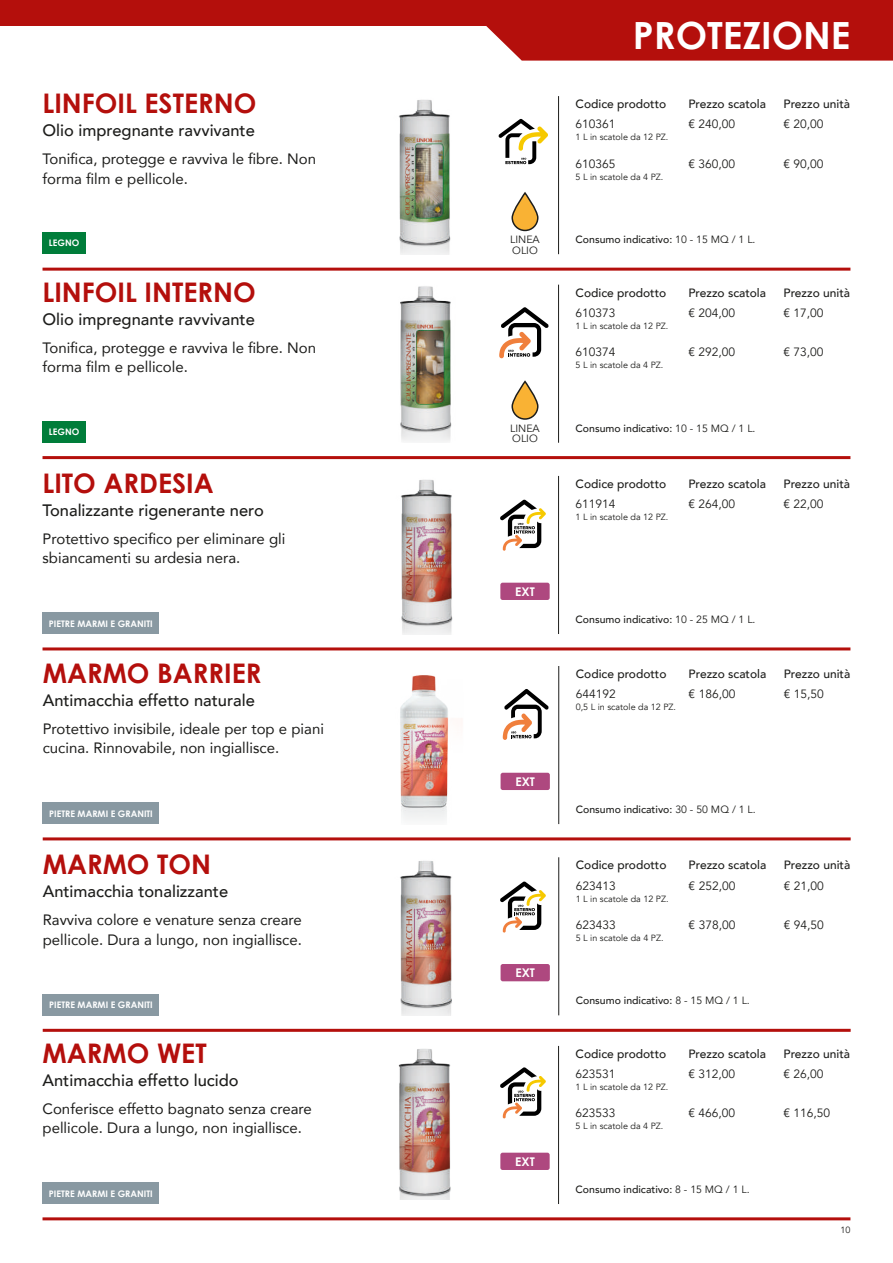
<style>
.page{position:relative;width:893px;height:1263px;background:#fff}
.page>*{position:absolute;margin:0;border:0;box-sizing:border-box;transform-origin:0 0}
.t1{font:700 37.5px "Century Gothic";color:#fff}
.t2{font:700 27px "Century Gothic";color:#b40f0c}
.t3{font:500 16.5px "Avenir";color:#1d1d1b}
.t4{font:15px/19.5px "Avenir";color:#1d1d1b}
.t5{font:500 12px "Avenir";color:#1d1d1b}
.t6{font:12px "Avenir";color:#1d1d1b}
.t7{font:700 12px "Century Gothic";color:#fff}
.t8{font:500 10.5px "Avenir";color:#1d1d1b}
.t9{font:10.5px/10.5px "Avenir";color:#1d1d1b}
.t10{font:9px "Avenir";color:#1d1d1b}
.t11{font:700 9px "Century Gothic";color:#fff}
.s1{font-weight:400}
</style>
<div class="page">
<svg style="left:486px;top:26px;width:407px;height:35px"></svg>
<div style="left:0;top:0;width:893px;height:26px;background:#b40f0c"></div>
<hr style="left:43px;top:456px;width:807px;height:3px;background:#b40f0c">
<img style="left:400px;top:286px;width:52px;height:156px">
<svg style="left:512px;top:382px;width:26px;height:37px"></svg>
<div style="left:511px;top:381px;width:27px;height:39px;border:2px solid #1d1d1b;border-radius:13px"></div>
<hr style="left:558px;top:285px;width:1px;height:158px;background:#1d1d1b">
<hr style="left:43px;top:268px;width:807px;height:3px;background:#b40f0c">
<img style="left:399px;top:99px;width:52px;height:155px">
<svg style="left:512px;top:193px;width:26px;height:37px"></svg>
<div style="left:511px;top:192px;width:27px;height:39px;border:2px solid #1d1d1b;border-radius:13px"></div>
<hr style="left:558px;top:96px;width:1px;height:158px;background:#1d1d1b">
<svg style="left:498px;top:119px;width:50px;height:45px"></svg>
<hr style="left:43px;top:647px;width:807px;height:3px;background:#b40f0c">
<img style="left:401px;top:479px;width:52px;height:155px">
<hr style="left:558px;top:476px;width:1px;height:158px;background:#1d1d1b">
<div style="left:500px;top:583px;width:50px;height:17px;background:#ae487f;border-radius:2px"></div>
<hr style="left:43px;top:837px;width:808px;height:3px;background:#b40f0c">
<img style="left:400px;top:691px;width:49px;height:129px">
<hr style="left:558px;top:666px;width:1px;height:158px;background:#1d1d1b">
<div style="left:501px;top:773px;width:49px;height:17px;background:#ae487f;border-radius:2px"></div>
<hr style="left:43px;top:1029px;width:808px;height:3px;background:#b40f0c">
<img style="left:400px;top:861px;width:52px;height:154px">
<hr style="left:558px;top:857px;width:1px;height:158px;background:#1d1d1b">
<div style="left:501px;top:964px;width:49px;height:17px;background:#ae487f;border-radius:2px"></div>
<hr style="left:43px;top:1217px;width:807px;height:3px;background:#b40f0c">
<img style="left:398px;top:1049px;width:53px;height:151px">
<hr style="left:558px;top:1046px;width:1px;height:158px;background:#1d1d1b">
<div style="left:500px;top:1153px;width:50px;height:17px;background:#ae487f;border-radius:2px"></div>
<div style="left:43px;top:233px;width:43px;height:21px;background:#007d3a"></div>
<div style="left:43px;top:421px;width:43px;height:22px;background:#007d3a"></div>
<div style="left:43px;top:612px;width:116px;height:22px;background:#8999a2"></div>
<div style="left:43px;top:802px;width:116px;height:22px;background:#8999a2"></div>
<div style="left:43px;top:994px;width:116px;height:21px;background:#8999a2"></div>
<div style="left:43px;top:1182px;width:116px;height:22px;background:#8999a2"></div>
<svg style="left:503px;top:689px;width:46px;height:51px"></svg>
<svg style="left:500px;top:1067px;width:46px;height:51px"></svg>
<svg style="left:500px;top:881px;width:46px;height:52px"></svg>
<svg style="left:500px;top:499px;width:46px;height:52px"></svg>
<svg style="left:499px;top:307px;width:50px;height:51px"></svg>
<img style="left:412px;top:675px;width:24px;height:16px">
<h2 class="t2" style="left:43px;top:83px;width:215px">LINFOIL ESTERNO</h2>
<p class="t3" style="left:43px;top:116px;width:214px">Olio impregnante ravvivante</p>
<p class="t4" style="left:43px;top:149px;width:275px">Tonifica, protegge e ravviva le fibre. Non forma film e pellicole.</p>
<p class="t11" style="left:49px;top:236px;width:32px">LEGNO</p>
<h2 class="t2" style="left:43px;top:271px;width:215px">LINFOIL INTERNO</h2>
<p class="t3" style="left:43px;top:305px;width:214px">Olio impregnante ravvivante</p>
<p class="t4" style="left:43px;top:337px;width:275px">Tonifica, protegge e ravviva le fibre. Non forma film e pellicole.</p>
<p class="t11" style="left:49px;top:425px;width:32px">LEGNO</p>
<h2 class="t2" style="left:43px;top:462px;width:173px">LITO ARDESIA</h2>
<p class="t3" style="left:43px;top:496px;width:223px">Tonalizzante rigenerante nero</p>
<p class="t4" style="left:43px;top:528px;width:244px">Protettivo specifico per eliminare gli sbiancamenti su ardesia nera.</p>
<p class="t11" style="left:49px;top:616px;width:105px">PIETRE MARMI E GRANITI</p>
<h2 class="t2" style="left:43px;top:652px;width:220px">MARMO BARRIER</h2>
<p class="t3" style="left:43px;top:686px;width:214px">Antimacchia effetto naturale</p>
<p class="t4" style="left:43px;top:718px;width:283px">Protettivo invisibile, ideale per top e piani cucina. Rinnovabile, non ingiallisce.</p>
<p class="t11" style="left:49px;top:806px;width:105px">PIETRE MARMI E GRANITI</p>
<h2 class="t2" style="left:43px;top:844px;width:170px">MARMO TON</h2>
<p class="t3" style="left:43px;top:877px;width:187px">Antimacchia tonalizzante</p>
<p class="t4" style="left:43px;top:910px;width:261px">Ravviva colore e venature senza creare pellicole. Dura a lungo, non ingiallisce.</p>
<p class="t11" style="left:49px;top:998px;width:105px">PIETRE MARMI E GRANITI</p>
<h2 class="t2" style="left:43px;top:1032px;width:166px">MARMO WET</h2>
<p class="t3" style="left:43px;top:1066px;width:198px">Antimacchia effetto lucido</p>
<p class="t4" style="left:43px;top:1098px;width:271px">Conferisce effetto bagnato senza creare pellicole. Dura a lungo, non ingiallisce.</p>
<p class="t11" style="left:49px;top:1186px;width:105px">PIETRE MARMI E GRANITI</p>
<p class="t9" style="left:510px;top:235px;width:31px">LINEA<br>OLIO</p>
<p class="t9" style="left:510px;top:423px;width:31px">LINEA<br>OLIO</p>
<p class="t7" style="left:515px;top:582px;width:21px">EXT</p>
<p class="t7" style="left:515px;top:772px;width:21px">EXT</p>
<p class="t7" style="left:515px;top:964px;width:21px">EXT</p>
<p class="t7" style="left:515px;top:1152px;width:21px">EXT</p>
<h1 class="t1" style="left:633px;top:7px;width:219px">PROTEZIONE</h1>
<p class="t5" style="left:576px;top:94px;width:92px">Codice prodotto</p>
<p class="t6" style="left:576px;top:117px;width:42px">610361</p>
<p class="t10" style="left:576px;top:132px;width:94px">1 L in scatole da 12 PZ.</p>
<p class="t5" style="left:688px;top:94px;width:79px">Prezzo scatola</p>
<p class="t5" style="left:783px;top:94px;width:68px">Prezzo unità</p>
<p class="t6" style="left:688px;top:117px;width:48px">€ 240,00</p>
<p class="t6" style="left:783px;top:117px;width:42px">€ 20,00</p>
<p class="t6" style="left:576px;top:156px;width:42px">610365</p>
<p class="t6" style="left:688px;top:156px;width:48px">€ 360,00</p>
<p class="t6" style="left:783px;top:156px;width:42px">€ 90,00</p>
<p class="t10" style="left:576px;top:171px;width:89px">5 L in scatole da 4 PZ.</p>
<p class="t8" style="left:576px;top:230px;width:181px">Consumo indicativo: <span class="s1">10 - 15 MQ / 1 L.</span></p>
<p class="t5" style="left:576px;top:282px;width:92px">Codice prodotto</p>
<p class="t6" style="left:576px;top:306px;width:42px">610373</p>
<p class="t10" style="left:576px;top:320px;width:94px">1 L in scatole da 12 PZ.</p>
<p class="t5" style="left:688px;top:282px;width:79px">Prezzo scatola</p>
<p class="t5" style="left:783px;top:282px;width:68px">Prezzo unità</p>
<p class="t6" style="left:688px;top:306px;width:48px">€ 204,00</p>
<p class="t6" style="left:783px;top:306px;width:42px">€ 17,00</p>
<p class="t6" style="left:576px;top:345px;width:42px">610374</p>
<p class="t6" style="left:688px;top:345px;width:48px">€ 292,00</p>
<p class="t6" style="left:783px;top:345px;width:42px">€ 73,00</p>
<p class="t10" style="left:576px;top:360px;width:89px">5 L in scatole da 4 PZ.</p>
<p class="t8" style="left:576px;top:419px;width:181px">Consumo indicativo: <span class="s1">10 - 15 MQ / 1 L.</span></p>
<p class="t5" style="left:576px;top:473px;width:92px">Codice prodotto</p>
<p class="t6" style="left:576px;top:497px;width:42px">611914</p>
<p class="t10" style="left:576px;top:512px;width:94px">1 L in scatole da 12 PZ.</p>
<p class="t5" style="left:688px;top:473px;width:79px">Prezzo scatola</p>
<p class="t5" style="left:783px;top:473px;width:68px">Prezzo unità</p>
<p class="t6" style="left:688px;top:497px;width:48px">€ 264,00</p>
<p class="t6" style="left:783px;top:497px;width:42px">€ 22,00</p>
<p class="t8" style="left:576px;top:610px;width:181px">Consumo indicativo: <span class="s1">10 - 25 MQ / 1 L.</span></p>
<p class="t5" style="left:576px;top:663px;width:92px">Codice prodotto</p>
<p class="t6" style="left:576px;top:687px;width:42px">644192</p>
<p class="t10" style="left:576px;top:702px;width:102px">0,5 L in scatole da 12 PZ.</p>
<p class="t5" style="left:689px;top:663px;width:79px">Prezzo scatola</p>
<p class="t5" style="left:784px;top:663px;width:68px">Prezzo unità</p>
<p class="t6" style="left:689px;top:687px;width:48px">€ 186,00</p>
<p class="t6" style="left:784px;top:687px;width:42px">€ 15,50</p>
<p class="t8" style="left:576px;top:800px;width:181px">Consumo indicativo: <span class="s1">30 - 50 MQ / 1 L.</span></p>
<p class="t5" style="left:576px;top:855px;width:92px">Codice prodotto</p>
<p class="t6" style="left:576px;top:878px;width:42px">623413</p>
<p class="t10" style="left:576px;top:893px;width:94px">1 L in scatole da 12 PZ.</p>
<p class="t5" style="left:689px;top:855px;width:79px">Prezzo scatola</p>
<p class="t5" style="left:784px;top:855px;width:68px">Prezzo unità</p>
<p class="t6" style="left:689px;top:878px;width:48px">€ 252,00</p>
<p class="t6" style="left:784px;top:878px;width:42px">€ 21,00</p>
<p class="t6" style="left:576px;top:917px;width:42px">623433</p>
<p class="t6" style="left:689px;top:917px;width:48px">€ 378,00</p>
<p class="t6" style="left:784px;top:917px;width:42px">€ 94,50</p>
<p class="t10" style="left:576px;top:932px;width:89px">5 L in scatole da 4 PZ.</p>
<p class="t8" style="left:576px;top:992px;width:176px">Consumo indicativo: <span class="s1">8 - 15 MQ / 1 L.</span></p>
<p class="t5" style="left:576px;top:1043px;width:92px">Codice prodotto</p>
<p class="t6" style="left:576px;top:1067px;width:42px">623531</p>
<p class="t10" style="left:576px;top:1082px;width:94px">1 L in scatole da 12 PZ.</p>
<p class="t5" style="left:688px;top:1043px;width:79px">Prezzo scatola</p>
<p class="t5" style="left:783px;top:1043px;width:68px">Prezzo unità</p>
<p class="t6" style="left:688px;top:1067px;width:48px">€ 312,00</p>
<p class="t6" style="left:783px;top:1067px;width:42px">€ 26,00</p>
<p class="t6" style="left:576px;top:1106px;width:42px">623533</p>
<p class="t6" style="left:688px;top:1106px;width:48px">€ 466,00</p>
<p class="t6" style="left:783px;top:1106px;width:48px">€ 116,50</p>
<p class="t10" style="left:576px;top:1121px;width:89px">5 L in scatole da 4 PZ.</p>
<p class="t8" style="left:576px;top:1180px;width:176px">Consumo indicativo: <span class="s1">8 - 15 MQ / 1 L.</span></p>
<p class="t10" style="left:840px;top:1224px;width:12px">10</p>
</div>
